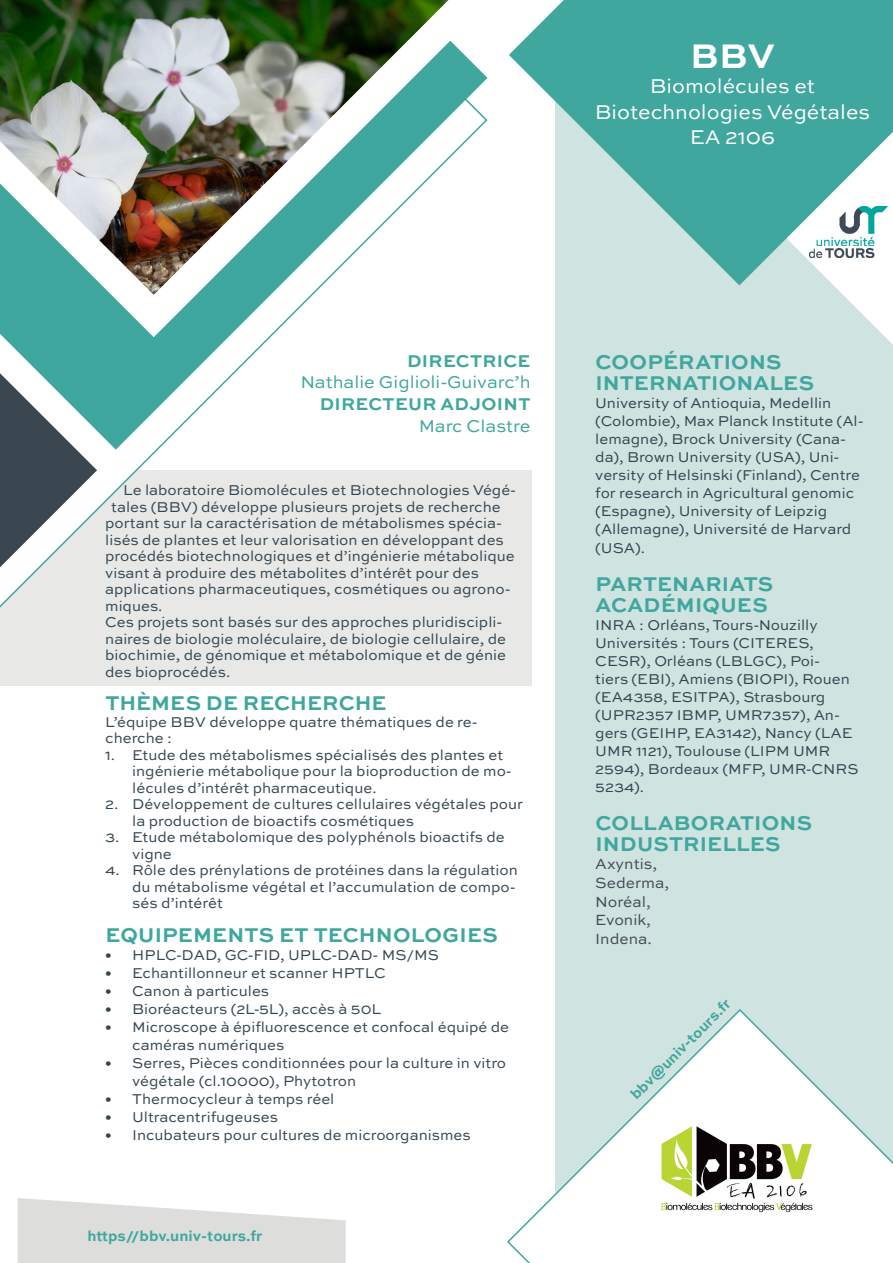
<style>
.page{position:relative;width:893px;height:1263px;background:#fff}
.page>*{position:absolute;margin:0;border:0;box-sizing:border-box;transform-origin:0 0}
.acronyme_du_labo{font:700 36px "Sweet Sans Pro";color:#fff}
.titre_vert{font:700 21px/21px "Sweet Sans Pro";letter-spacing:.01em;color:#3fa79d}
.nom_du_labo{font:21px/25.2px "Sweet Sans Pro";color:#fff;text-align:center}
.texte_chapeau{font:18px "Sweet Sans Pro";color:#3fa79d}
.titre_chapeau{font:700 18px "Sweet Sans Pro";letter-spacing:.02em;color:#3fa79d}
.paragraphe_classique{font:15.6px "Sweet Sans Pro";color:#424a54}
.paragraphe_classique-2{font:15px/16.5px "Sweet Sans Pro";color:#334550}
.lien_site_internet{font:700 15px "Sweet Sans Pro";color:#3fa79d}
.mail{font:700 15px "Sweet Sans Pro";color:#3fa79d}
</style>
<div class="page">
<div style="left:0;top:470px;width:531px;height:216px;background:#e8e9e7"></div>
<div style="left:556px;top:66px;width:337px;height:1197px;background:#cfe3e1"></div>
<svg style="left:0;top:450px;width:158px;height:158px"></svg>
<svg style="left:24px;top:358px;width:226px;height:92px"></svg>
<svg style="left:0;top:373px;width:97px;height:194px"></svg>
<img style="left:0;top:0;width:556px;height:358px">
<svg style="left:739px;top:285px;width:154px;height:59px"></svg>
<svg style="left:509px;top:0;width:384px;height:285px;fill:#3fa79d"></svg>
<svg style="left:507px;top:1008px;width:386px;height:255px"></svg>
<svg style="left:18px;top:1198px;width:328px;height:65px"></svg>
<img style="left:647px;top:1118px;width:180px;height:100px">
<p class="acronyme_du_labo" style="left:690px;top:29px;width:86px">BBV</p>
<p class="nom_du_labo" style="left:595px;top:73px;width:277px">Biomolécules et<br>Biotechnologies Végétales<br>EA 2106</p>
<p class="titre_chapeau" style="left:407px;top:347px;width:125px">DIRECTRICE</p>
<p class="texte_chapeau" style="left:300px;top:369px;width:232px">Nathalie Giglioli-Guivarc’h</p>
<p class="titre_chapeau" style="left:320px;top:390px;width:212px">DIRECTEUR ADJOINT</p>
<p class="texte_chapeau" style="left:419px;top:413px;width:113px">Marc Clastre</p>
<p class="paragraphe_classique-2" style="left:123px;top:481px;width:394px">Le laboratoire Biomolécules et Biotechnologies Végé-</p>
<p class="paragraphe_classique-2" style="left:111px;top:498px;width:391px">tales (BBV) développe plusieurs projets de recherche</p>
<p class="paragraphe_classique-2" style="left:105px;top:514px;width:398px">portant sur la caractérisation de métabolismes spécia-</p>
<p class="paragraphe_classique-2" style="left:105px;top:531px;width:400px">lisés de plantes et leur valorisation en développant des</p>
<p class="paragraphe_classique-2" style="left:105px;top:547px;width:411px">procédés biotechnologiques et d’ingénierie métabolique</p>
<p class="paragraphe_classique-2" style="left:105px;top:564px;width:375px">visant à produire des métabolites d’intérêt pour des</p>
<p class="paragraphe_classique-2" style="left:105px;top:580px;width:407px">applications pharmaceutiques, cosmétiques ou agrono-</p>
<p class="paragraphe_classique-2" style="left:105px;top:597px;width:59px">miques.</p>
<p class="paragraphe_classique-2" style="left:105px;top:613px;width:402px">Ces projets sont basés sur des approches pluridiscipli&shy;naires de biologie moléculaire, de biologie cellulaire, de biochimie, de génomique et métabolomique et de génie des bioprocédés.</p>
<p class="titre_vert" style="left:105px;top:691px;width:283px">THÈMES DE RECHERCHE</p>
<p class="paragraphe_classique-2" style="left:105px;top:713px;width:374px">L’équipe BBV développe quatre thématiques de re&shy;cherche :</p>
<p class="paragraphe_classique-2" style="left:132px;top:746px;width:381px;text-indent:-27px">1. Etude des métabolismes spécialisés des plantes et ingénierie métabolique pour la bioproduction de mo&shy;lécules d’intérêt pharmaceutique.</p>
<p class="paragraphe_classique-2" style="left:132px;top:795px;width:392px;text-indent:-27px">2. Développement de cultures cellulaires végétales pour la production de bioactifs cosmétiques</p>
<p class="paragraphe_classique-2" style="left:132px;top:828px;width:374px;text-indent:-27px">3. Etude métabolomique des polyphénols bioactifs de vigne</p>
<p class="paragraphe_classique-2" style="left:132px;top:861px;width:387px;text-indent:-27px">4. Rôle des prénylations de protéines dans la régulation du métabolisme végétal et l’accumulation de compo&shy;sés d’intérêt</p>
<p class="titre_vert" style="left:105px;top:923px;width:394px">EQUIPEMENTS ET TECHNOLOGIES</p>
<p class="paragraphe_classique-2" style="left:105px;top:946px;width:335px">• HPLC-DAD, GC-FID, UPLC-DAD- MS/MS</p>
<p class="paragraphe_classique-2" style="left:105px;top:964px;width:282px">• Echantillonneur et scanner HPTLC</p>
<p class="paragraphe_classique-2" style="left:105px;top:982px;width:165px">• Canon à particules</p>
<p class="paragraphe_classique-2" style="left:105px;top:1000px;width:277px">• Bioréacteurs (2L-5L), accès à 50L</p>
<p class="paragraphe_classique-2" style="left:132px;top:1017px;width:378px;line-height:18px;text-indent:-27px">• Microscope à épifluorescence et confocal équipé de caméras numériques</p>
<p class="paragraphe_classique-2" style="left:132px;top:1053px;width:375px;line-height:18px;text-indent:-27px">• Serres, Pièces conditionnées pour la culture in vitro végétale (cl.10000), Phytotron</p>
<p class="paragraphe_classique-2" style="left:105px;top:1090px;width:231px">• Thermocycleur à temps réel</p>
<p class="paragraphe_classique-2" style="left:105px;top:1108px;width:174px">• Ultracentrifugeuses</p>
<p class="paragraphe_classique-2" style="left:105px;top:1126px;width:367px">• Incubateurs pour cultures de microorganismes</p>
<p class="lien_site_internet" style="left:87px;top:1224px;width:176px">https//bbv.univ-tours.fr</p>
<p class="titre_vert" style="left:595px;top:350px;width:220px">COOPÉRATIONS<br>INTERNATIONALES</p>
<p class="paragraphe_classique-2" style="left:595px;top:393px;width:270px;line-height:18.1px">University of Antioquia, Medellin (Colombie), Max Planck Institute (Al&shy;lemagne), Brock University (Cana&shy;da), Brown University (USA), Uni&shy;versity of Helsinski (Finland), Centre for research in Agricultural genomic (Espagne), University of Leipzig (Allemagne), Université de Harvard (USA).</p>
<p class="titre_vert" style="left:595px;top:572px;width:179px">PARTENARIATS<br>ACADÉMIQUES</p>
<p class="paragraphe_classique-2" style="left:595px;top:616px;width:224px">INRA : Orléans, Tours-Nouzilly</p>
<p class="paragraphe_classique-2" style="left:595px;top:633px;width:265px;line-height:18px">Universités : Tours (CITERES,<br>CESR), Orléans (LBLGC), Poi-<br>tiers (EBI), Amiens (BIOPI), Rouen (EA4358, ESITPA), Strasbourg (UPR2357 IBMP, UMR7357), An&shy;gers (GEIHP, EA3142), Nancy (LAE<br>UMR 1121), Toulouse (LIPM UMR<br>2594), Bordeaux (MFP, UMR-CNRS<br>5234).</p>
<p class="titre_vert" style="left:595px;top:811px;width:218px">COLLABORATIONS<br>INDUSTRIELLES</p>
<p class="paragraphe_classique" style="left:595px;top:853px;width:63px">Axyntis,</p>
<p class="paragraphe_classique" style="left:595px;top:872px;width:75px">Sederma,</p>
<p class="paragraphe_classique" style="left:595px;top:890px;width:57px">Noréal,</p>
<p class="paragraphe_classique" style="left:595px;top:909px;width:57px">Evonik,</p>
<p class="paragraphe_classique" style="left:595px;top:927px;width:58px">Indena.</p>
<p class="mail" style="left:625px;top:1088px;width:136px;rotate:-45deg">bbv@univ-tours.fr</p>
</div>
